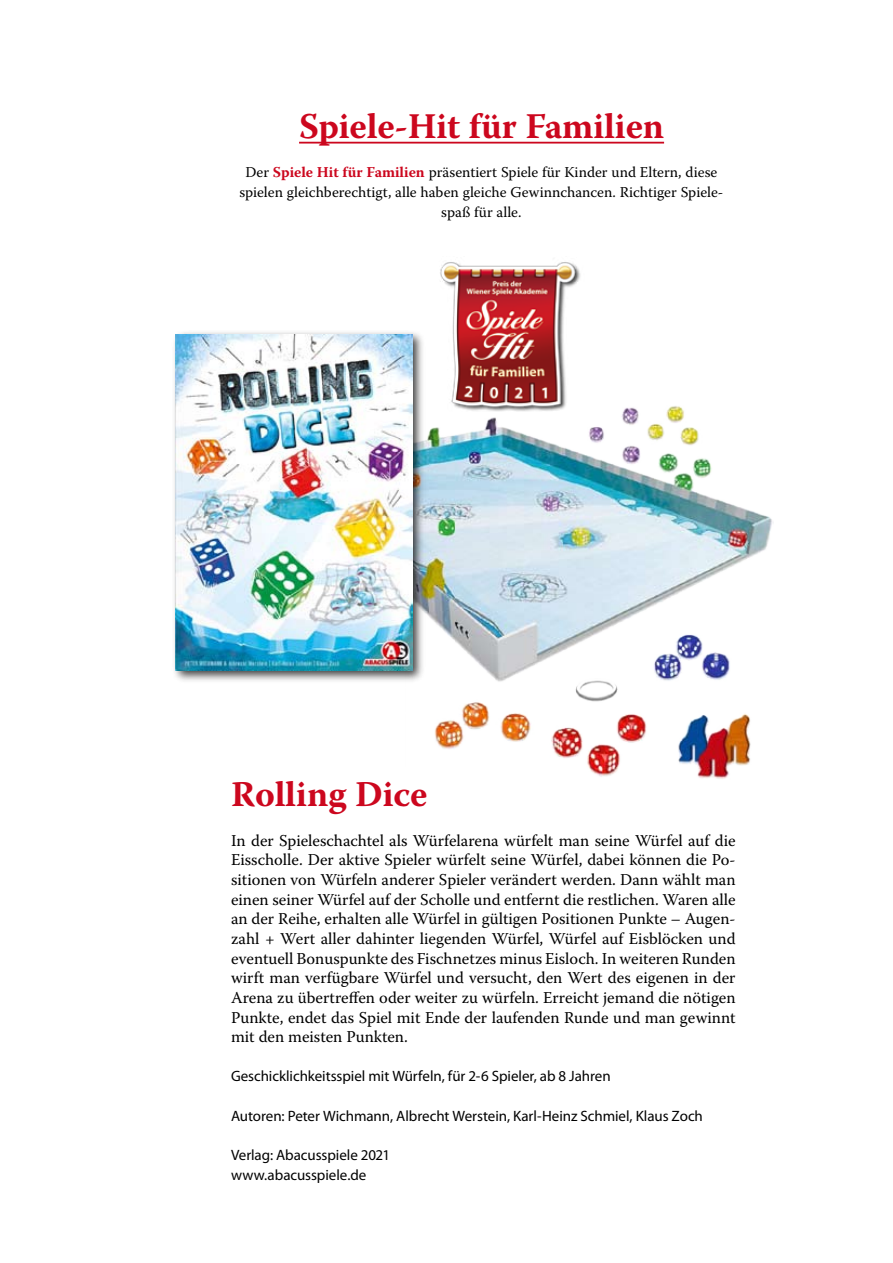
<style>
.page{position:relative;width:893px;height:1263px;background:#fff}
.page>*{position:absolute;margin:0;border:0;box-sizing:border-box;transform-origin:0 0}
.t1{font:700 36px "Warnock Pro";letter-spacing:-.005em;color:#cc071e}
.t2{font:16.5px/19.6px "Warnock Pro";color:#000;text-align:justify}
.t3{font:15px/19.6px "Myriad Pro";letter-spacing:-.005em;color:#000}
.t4{font:15px/19.6px "Warnock Pro";color:#000;text-align:center}
.s1{font-weight:700;color:#cc071e}
</style>
<div class="page">
<img style="left:426px;top:406px;width:346px;height:373px">
<div style="left:171px;top:330px;width:255px;height:355px;background:#000;opacity:.75"></div>
<img style="left:176px;top:335px;width:237px;height:335px">
<hr style="left:299px;top:142px;width:365px;height:2px;background:#cc071e">
<img style="left:430px;top:262px;width:160px;height:164px">
<h1 class="t1" style="left:299px;top:105px;width:367px">Spiele-Hit für Familien</h1>
<p class="t4" style="left:239px;top:162px;width:485px">Der <span class="s1">Spiele Hit für Familien</span> präsentiert Spiele für Kinder und Eltern, die-se spielen gleichberechtigt, alle haben gleiche Gewinnchancen. Richtiger Spiele&shy;spaß für alle.</p>
<h1 class="t1" style="left:231px;top:773px;width:198px">Rolling Dice</h1>
<p class="t2" style="left:231px;top:830px;width:506px">In der Spieleschachtel als Würfelarena würfelt man seine Würfel auf die Eisscholle. Der aktive Spieler würfelt seine Würfel, dabei können die Po&shy;sitionen von Würfeln anderer Spieler verändert werden. Dann wählt man einen seiner Würfel auf der Scholle und entfernt die restlichen. Waren alle an der Reihe, erhalten alle Würfel in gültigen Positionen Punkte – Augen&shy;zahl + Wert aller dahinter liegenden Würfel, Würfel auf Eisblöcken und eventuell Bonuspunkte des Fischnetzes minus Eisloch. In weiteren Runden wirft man verfügbare Würfel und versucht, den Wert des eigenen in der Arena zu übertreffen oder weiter zu würfeln. Erreicht jemand die nötigen Punkte, endet das Spiel mit Ende der laufenden Runde und man gewinnt mit den meisten Punkten.</p>
<p class="t3" style="left:231px;top:1066px;width:381px">Geschicklichkeitsspiel mit Würfeln, für 2-6 Spieler, ab 8 Jahren</p>
<p class="t3" style="left:231px;top:1106px;width:473px">Autoren: Peter Wichmann, Albrecht Werstein, Karl-Heinz Schmiel, Klaus Zoch</p>
<p class="t3" style="left:231px;top:1145px;width:161px">Verlag: Abacusspiele 2021 www.abacusspiele.de</p>
</div>
